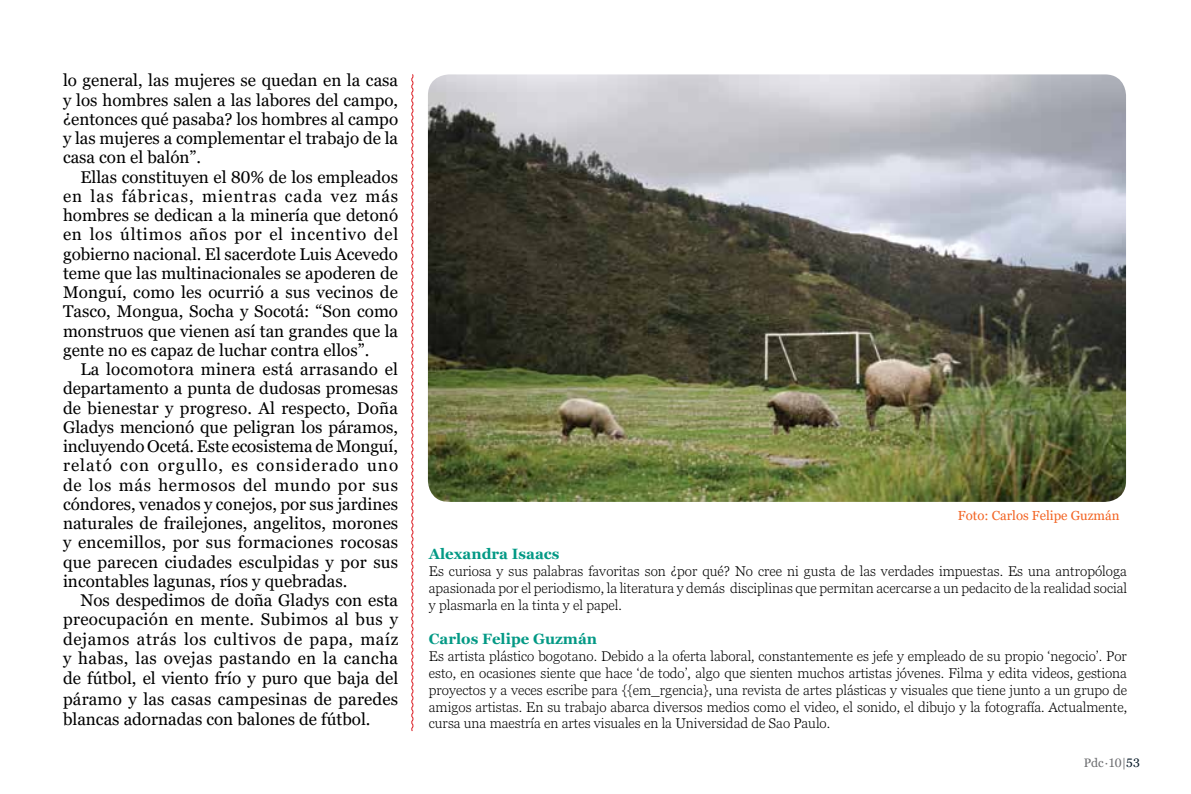
<style>
.page{position:relative;width:1191px;height:794px;background:#fff}
.page>*{position:absolute;margin:0;border:0;box-sizing:border-box;transform-origin:0 0}
.t1{font:16.97px/19.2px "Georgia Pro";color:#000;text-align:justify}
.t2{font:700 14.88px "Georgia";color:#039985}
.t3{font:300 14px/16.8px "Georgia Pro";color:#000;text-align:justify}
.t4{font:13.12px "Georgia Pro";color:#f26322}
.t5{font:12.25px "Georgia Pro";color:#6d6e71}
.s1{color:#071927}
</style>
<div class="page">
<img style="left:428px;top:74px;width:698px;height:428px">
<svg style="left:411px;top:74px;width:3px;height:657px"></svg>
<p class="t1" style="left:63px;top:71px;width:337px">lo general, las mujeres se quedan en la casa y los hombres salen a las labores del campo, ¿entonces qué pasaba? los hombres al campo y las mujeres a complementar el trabajo de la casa con el balón”.</p>
<p class="t1" style="left:63px;top:168px;width:337px;text-indent:17px">Ellas constituyen el 80% de los empleados en las fábricas, mientras cada vez más hombres se dedican a la minería que detonó en los últimos años por el incentivo del gobierno nacional. El sacerdote Luis Acevedo teme que las multinacionales se apoderen de Monguí, como les ocurrió a sus vecinos de Tasco, Mongua, Socha y Socotá: “Son como monstruos que vienen así tan grandes que la gente no es capaz de luchar contra ellos”.</p>
<p class="t1" style="left:63px;top:360px;width:337px;text-indent:17px">La locomotora minera está arrasando el departamento a punta de dudosas promesas de bienestar y progreso. Al respecto, Doña Gladys mencionó que peligran los páramos, incluyendo Ocetá. Este ecosistema de Monguí, relató con orgullo, es considerado uno de los más hermosos del mundo por sus cóndores, venados y conejos, por sus jardines naturales de frailejones, angelitos, morones y encemillos, por sus formaciones rocosas que parecen ciudades esculpidas y por sus incontables lagunas, ríos y quebradas.</p>
<p class="t1" style="left:63px;top:591px;width:337px;line-height:19.8px;text-indent:17px">Nos despedimos de doña Gladys con esta preocupación en mente. Subimos al bus y dejamos atrás los cultivos de papa, maíz y habas, las ovejas pastando en la cancha de fútbol, el viento frío y puro que baja del páramo y las casas campesinas de paredes blancas adornadas con balones de fútbol.</p>
<p class="t4" style="left:958px;top:508px;width:163px">Foto: Carlos Felipe Guzmán</p>
<p class="t2" style="left:429px;top:543px;width:132px">Alexandra Isaacs</p>
<p class="t3" style="left:429px;top:563px;width:699px">Es curiosa y sus palabras favoritas son ¿por qué? No cree ni gusta de las verdades impuestas. Es una antropóloga apasionada por el periodismo, la literatura y demás disciplinas que permitan acercarse a un pedacito de la realidad social y plasmarla en la tinta y el papel.</p>
<p class="t2" style="left:429px;top:628px;width:170px">Carlos Felipe Guzmán</p>
<p class="t3" style="left:429px;top:648px;width:699px">Es artista plástico bogotano. Debido a la oferta laboral, constantemente es jefe y empleado de su propio ‘negocio’. Por esto, en ocasiones siente que hace ‘de todo’, algo que sienten muchos artistas jóvenes. Filma y edita videos, gestiona proyectos y a veces escribe para {{em_rgencia}, una revista de artes plásticas y visuales que tiene junto a un grupo de amigos artistas. En su trabajo abarca diversos medios como el video, el sonido, el dibujo y la fotografía. Actualmente, cursa una maestría en artes visuales en la Universidad de Sao Paulo.</p>
<p class="t5" style="left:1083px;top:756px;width:58px">Pdc·10|<span class="s1">53</span></p>
</div>
